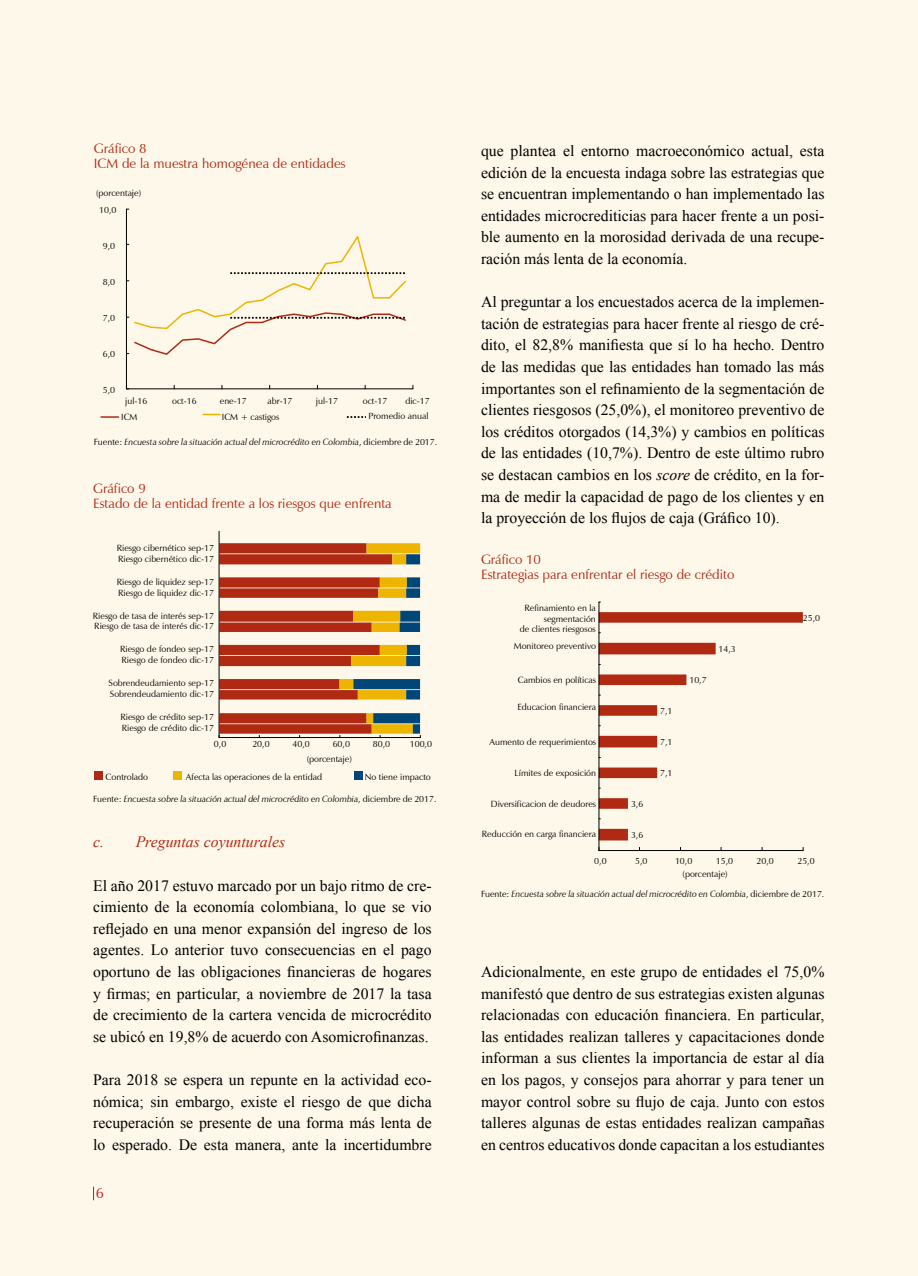
<style>
.page{position:relative;width:918px;height:1276px;background:#fff}
.page>*{position:absolute;margin:0;border:0;box-sizing:border-box;transform-origin:0 0}
.t1{font:15.75px/21.6px "Times New Roman";color:#000;text-align:justify}
.t2{font:italic 15.75px "Times New Roman";color:#b02912}
.t3{font:15px "Zapf Humanist 601 BT";color:#cd171a}
.t4{font:13.5px/15px "Zapf Humanist 601 BT";color:#b02912}
.t5{font:9px/10.8px "Zapf Humanist 601 BT";color:#000;text-align:right}
.t6{font:italic 9px "Zapf Humanist 601 BT";color:#000}
.s1{font-style:normal}
.s2{font-style:italic}
</style>
<div class="page">
<div style="left:0;top:0;width:917px;height:1276px;background:#fef8ea"></div>
<svg style="left:93px;top:1186px;width:1px;height:14px"></svg>
<div style="left:94px;top:771px;width:9px;height:9px;background:#b02912"></div>
<div style="left:173px;top:771px;width:9px;height:9px;background:#edb500"></div>
<div style="left:355px;top:771px;width:8px;height:9px;background:#004676"></div>
<hr style="left:219px;top:737px;width:201px;height:1px;background:#000">
<svg style="left:220px;top:543px;width:201px;height:194px"></svg>
<hr style="left:219px;top:531px;width:1px;height:206px;background:#000">
<hr style="left:599px;top:850px;width:204px;height:1px;background:#000">
<hr style="left:599px;top:602px;width:1px;height:248px;background:#000">
<svg style="left:599px;top:612px;width:204px;height:228px"></svg>
<svg style="left:101px;top:416px;width:18px;height:2px"></svg>
<svg style="left:347px;top:416px;width:19px;height:2px"></svg>
<hr style="left:126px;top:209px;width:1px;height:180px;background:#000">
<hr style="left:126px;top:388px;width:287px;height:1px;background:#000">
<svg style="left:127px;top:236px;width:279px;height:119px"></svg>
<svg style="left:203px;top:414px;width:17px;height:1px"></svg>
<p class="t4" style="left:94px;top:141px;width:253px">Gráfico 8<br>ICM de la muestra homogénea de entidades</p>
<p class="t5" style="left:96px;top:187px;width:47px">(porcentaje)</p>
<p class="t5" style="left:99px;top:204px;width:19px">10,0</p>
<p class="t5" style="left:103px;top:240px;width:14px">9,0</p>
<p class="t5" style="left:103px;top:276px;width:14px">8,0</p>
<p class="t5" style="left:103px;top:312px;width:14px">7,0</p>
<p class="t5" style="left:103px;top:348px;width:14px">6,0</p>
<p class="t5" style="left:103px;top:384px;width:14px">5,0</p>
<p class="t5" style="left:125px;top:395px;width:24px">jul-16</p>
<p class="t5" style="left:172px;top:395px;width:26px">oct-16</p>
<p class="t5" style="left:220px;top:395px;width:28px">ene-17</p>
<p class="t5" style="left:267px;top:395px;width:27px">abr-17</p>
<p class="t5" style="left:316px;top:395px;width:24px">jul-17</p>
<p class="t5" style="left:363px;top:395px;width:26px">oct-17</p>
<p class="t5" style="left:405px;top:395px;width:26px">dic-17</p>
<p class="t5" style="left:222px;top:411px;width:59px">ICM + castigos</p>
<p class="t5" style="left:121px;top:411px;width:18px">ICM</p>
<p class="t5" style="left:368px;top:411px;width:62px">Promedio anual</p>
<p class="t6" style="left:94px;top:436px;width:345px"><span class="s1">Fuente:</span> Encuesta sobre la situación actual del microcrédito en Colombia<span class="s1">, diciembre de 2017.</span></p>
<p class="t4" style="left:93px;top:481px;width:300px">Gráfico 9<br>Estado de la entidad frente a los riesgos que enfrenta</p>
<p class="t5" style="left:117px;top:542px;width:99px">Riesgo cibernético sep-17</p>
<p class="t5" style="left:118px;top:553px;width:97px">Riesgo cibernético dic-17</p>
<p class="t5" style="left:117px;top:576px;width:99px">Riesgo de liquidez sep-17</p>
<p class="t5" style="left:118px;top:587px;width:97px">Riesgo de liquidez dic-17</p>
<p class="t5" style="left:93px;top:610px;width:123px">Riesgo de tasa de interés sep-17</p>
<p class="t5" style="left:94px;top:621px;width:121px">Riesgo de tasa de interés dic-17</p>
<p class="t5" style="left:120px;top:644px;width:95px">Riesgo de fondeo sep-17</p>
<p class="t5" style="left:121px;top:655px;width:94px">Riesgo de fondeo dic-17</p>
<p class="t5" style="left:109px;top:678px;width:107px">Sobrendeudamiento sep-17</p>
<p class="t5" style="left:110px;top:688px;width:106px">Sobrendeudamiento dic-17</p>
<p class="t5" style="left:121px;top:712px;width:95px">Riesgo de crédito sep-17</p>
<p class="t5" style="left:122px;top:722px;width:94px">Riesgo de crédito dic-17</p>
<p class="t5" style="left:214px;top:739px;width:14px">0,0</p>
<p class="t5" style="left:252px;top:739px;width:19px">20,0</p>
<p class="t5" style="left:293px;top:739px;width:19px">40,0</p>
<p class="t5" style="left:333px;top:739px;width:19px">60,0</p>
<p class="t5" style="left:373px;top:739px;width:19px">80,0</p>
<p class="t5" style="left:410px;top:739px;width:24px">100,0</p>
<p class="t5" style="left:307px;top:753px;width:47px">(porcentaje)</p>
<p class="t5" style="left:106px;top:771px;width:44px">Controlado</p>
<p class="t5" style="left:186px;top:771px;width:138px">Afecta las operaciones de la entidad</p>
<p class="t5" style="left:365px;top:771px;width:68px">No tiene impacto</p>
<p class="t6" style="left:93px;top:793px;width:345px"><span class="s1">Fuente:</span> Encuesta sobre la situación actual del microcrédito en Colombia<span class="s1">, diciembre de 2017.</span></p>
<p class="t2" style="left:93px;top:831px;width:193px">c. Preguntas coyunturales</p>
<p class="t1" style="left:93px;top:874px;width:340px">El año 2017 estuvo marcado por un bajo ritmo de cre&shy;cimiento de la economía colombiana, lo que se vio reflejado en una menor expansión del ingreso de los agentes. Lo anterior tuvo consecuencias en el pago oportuno de las obligaciones financieras de hogares y firmas; en particular, a noviembre de 2017 la tasa de crecimiento de la cartera vencida de microcrédito se ubicó en 19,8% de acuerdo con Asomicrofinanzas.</p>
<p class="t1" style="left:93px;top:1068px;width:340px">Para 2018 se espera un repunte en la actividad eco&shy;nómica; sin embargo, existe el riesgo de que dicha recuperación se presente de una forma más lenta de lo esperado. De esta manera, ante la incertidumbre</p>
<p class="t3" style="left:96px;top:1184px;width:10px">6</p>
<p class="t1" style="left:481px;top:140px;width:345px">que plantea el entorno macroeconómico actual, esta edición de la encuesta indaga sobre las estrategias que se encuentran implementando o han implementado las entidades microcrediticias para hacer frente a un posi&shy;ble aumento en la morosidad derivada de una recupe&shy;ración más lenta de la economía.</p>
<p class="t1" style="left:481px;top:291px;width:345px">Al preguntar a los encuestados acerca de la implemen&shy;tación de estrategias para hacer frente al riesgo de cré&shy;dito, el 82,8% manifiesta que sí lo ha hecho. Dentro de las medidas que las entidades han tomado las más importantes son el refinamiento de la segmentación de clientes riesgosos (25,0%), el monitoreo preventivo de los créditos otorgados (14,3%) y cambios en políticas de las entidades (10,7%). Dentro de este último rubro se destacan cambios en los <span class="s2">score</span> de crédito, en la for&shy;ma de medir la capacidad de pago de los clientes y en la proyección de los flujos de caja (Gráfico 10).</p>
<p class="t4" style="left:481px;top:552px;width:255px">Gráfico 10<br>Estrategias para enfrentar el riesgo de crédito</p>
<p class="t5" style="left:520px;top:602px;width:78px">Refinamiento en la segmentación<br>de clientes riesgosos</p>
<p class="t5" style="left:514px;top:640px;width:84px">Monitoreo preventivo</p>
<p class="t5" style="left:719px;top:643px;width:19px">14,3</p>
<p class="t5" style="left:518px;top:674px;width:80px">Cambios en políticas</p>
<p class="t5" style="left:689px;top:674px;width:19px">10,7</p>
<p class="t5" style="left:517px;top:702px;width:80px">Educacion financiera</p>
<p class="t5" style="left:660px;top:705px;width:14px">7,1</p>
<p class="t5" style="left:490px;top:736px;width:108px">Aumento de requerimientos</p>
<p class="t5" style="left:660px;top:736px;width:14px">7,1</p>
<p class="t5" style="left:515px;top:767px;width:83px">Límites de exposición</p>
<p class="t5" style="left:660px;top:767px;width:14px">7,1</p>
<p class="t5" style="left:491px;top:798px;width:107px">Diversificacion de deudores</p>
<p class="t5" style="left:631px;top:798px;width:14px">3,6</p>
<p class="t5" style="left:482px;top:828px;width:116px">Reducción en carga financiera</p>
<p class="t5" style="left:631px;top:829px;width:14px">3,6</p>
<p class="t5" style="left:803px;top:612px;width:19px">25,0</p>
<p class="t5" style="left:594px;top:855px;width:14px">0,0</p>
<p class="t5" style="left:635px;top:855px;width:14px">5,0</p>
<p class="t5" style="left:675px;top:855px;width:19px">10,0</p>
<p class="t5" style="left:716px;top:855px;width:19px">15,0</p>
<p class="t5" style="left:757px;top:855px;width:19px">20,0</p>
<p class="t5" style="left:797px;top:855px;width:19px">25,0</p>
<p class="t5" style="left:683px;top:868px;width:47px">(porcentaje)</p>
<p class="t6" style="left:481px;top:888px;width:345px"><span class="s1">Fuente:</span> Encuesta sobre la situación actual del microcrédito en Colombia<span class="s1">, diciembre de 2017.</span></p>
<p class="t1" style="left:481px;top:960px;width:345px">Adicionalmente, en este grupo de entidades el 75,0% manifestó que dentro de sus estrategias existen algunas relacionadas con educación financiera. En particular, las entidades realizan talleres y capacitaciones donde informan a sus clientes la importancia de estar al día en los pagos, y consejos para ahorrar y para tener un mayor control sobre su flujo de caja. Junto con estos talleres algunas de estas entidades realizan campañas en centros educativos donde capacitan a los estudiantes</p>
</div>
